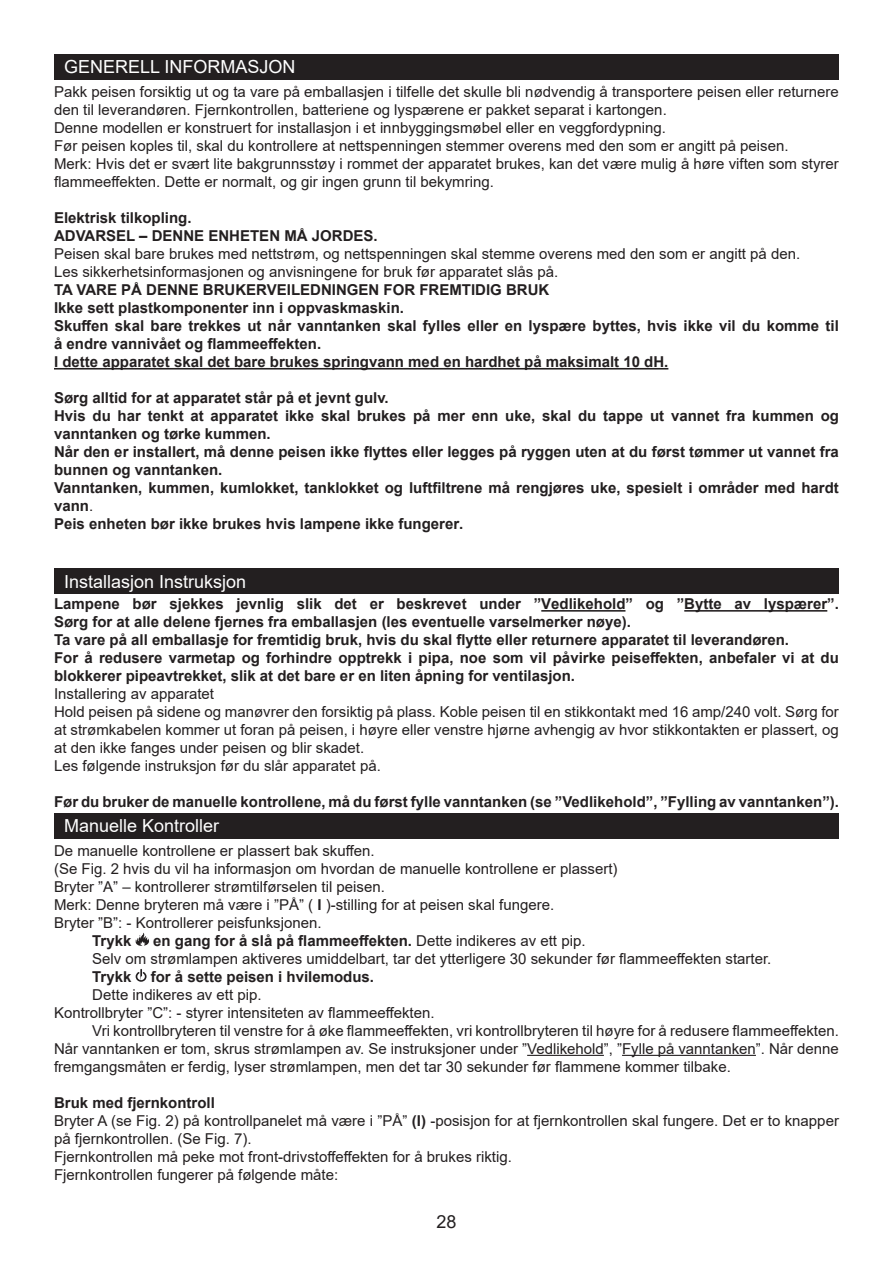
<style>
.page{position:relative;width:893px;height:1263px;background:#fff}
.page>*{position:absolute;margin:0;border:0;box-sizing:border-box;transform-origin:0 0}
.t1{font:18px "Arial";color:#fff}
.t2{font:18px "Arial";color:#231f20}
.Body{font:15px/18px "Arial";color:#231f20}
.t3{font:700 15px/18px "Arial";color:#231f20}
.s1{font-weight:400}
.s2{font-weight:700}
</style>
<div class="page">
<hr style="left:527px;top:1055px;width:77px;height:1px;background:#231f20">
<hr style="left:622px;top:1055px;width:134px;height:1px;background:#231f20">
<svg style="left:136px;top:933px;width:13px;height:13px"></svg>
<svg style="left:136px;top:969px;width:11px;height:13px"></svg>
<div style="left:54px;top:568px;width:785px;height:26px;background:#231f20"></div>
<div style="left:54px;top:813px;width:785px;height:25px;background:#231f20"></div>
<hr style="left:541px;top:610px;width:84px;height:2px;background:#231f20">
<hr style="left:684px;top:610px;width:143px;height:2px;background:#231f20">
<hr style="left:54px;top:368px;width:614px;height:1px;background:#231f20">
<div style="left:54px;top:54px;width:785px;height:26px;background:#231f20"></div>
<p class="t1" style="left:64px;top:55px;width:233px">GENERELL INFORMASJON</p>
<p class="Body" style="left:54px;top:83px;width:786px">Pakk peisen forsiktig ut og ta vare på emballasjen i tilfelle det skulle bli nødvendig å transportere peisen eller returnere den til leverandøren. Fjernkontrollen, batteriene og lyspærene er pakket separat i kartongen.</p>
<p class="Body" style="left:54px;top:119px;width:613px">Denne modellen er konstruert for installasjon i et innbyggingsmøbel eller en veggfordypning.</p>
<p class="Body" style="left:54px;top:137px;width:736px">Før peisen koples til, skal du kontrollere at nettspenningen stemmer overens med den som er angitt på peisen.</p>
<p class="Body" style="left:54px;top:155px;width:786px">Merk: Hvis det er svært lite bakgrunnsstøy i rommet der apparatet brukes, kan det være mulig å høre viften som styrer flammeeffekten. Dette er normalt, og gir ingen grunn til bekymring.</p>
<p class="t3" style="left:54px;top:209px;width:139px">Elektrisk tilkopling.</p>
<p class="t3" style="left:54px;top:227px;width:325px">ADVARSEL – DENNE ENHETEN MÅ JORDES.</p>
<p class="Body" style="left:54px;top:245px;width:748px">Peisen skal bare brukes med nettstrøm, og nettspenningen skal stemme overens med den som er angitt på den.</p>
<p class="Body" style="left:54px;top:263px;width:506px">Les sikkerhetsinformasjonen og anvisningene for bruk før apparatet slås på.</p>
<p class="t3" style="left:54px;top:281px;width:497px">TA VARE PÅ DENNE BRUKERVEILEDNINGEN FOR FREMTIDIG BRUK</p>
<p class="t3" style="left:54px;top:299px;width:352px">Ikke sett plastkomponenter inn i oppvaskmaskin.</p>
<p class="t3" style="left:54px;top:317px;width:786px">Skuffen skal bare trekkes ut når vanntanken skal fylles eller en lyspære byttes, hvis ikke vil du komme til å endre vannivået og flammeeffekten.</p>
<p class="t3" style="left:54px;top:353px;width:616px">I dette apparatet skal det bare brukes springvann med en hardhet på maksimalt 10 dH.</p>
<p class="t3" style="left:54px;top:389px;width:336px">Sørg alltid for at apparatet står på et jevnt gulv.</p>
<p class="t3" style="left:54px;top:407px;width:786px">Hvis du har tenkt at apparatet ikke skal brukes på mer enn uke, skal du tappe ut vannet fra kummen og vanntanken og tørke kummen.</p>
<p class="t3" style="left:54px;top:443px;width:786px">Når den er installert, må denne peisen ikke flyttes eller legges på ryggen uten at du først tømmer ut vannet fra bunnen og vanntanken.</p>
<p class="t3" style="left:54px;top:479px;width:786px">Vanntanken, kummen, kumlokket, tanklokket og luftfiltrene må rengjøres uke, spesielt i områder med hardt vann<span class="s1">.</span></p>
<p class="t3" style="left:54px;top:515px;width:411px">Peis enheten bør ikke brukes hvis lampene ikke fungerer.</p>
<p class="t1" style="left:64px;top:569px;width:184px">Installasjon Instruksjon</p>
<p class="t3" style="left:54px;top:595px;width:786px">Lampene bør sjekkes jevnlig slik det er beskrevet under ”Vedlikehold” og ”Bytte av lyspærer”.<br>Sørg for at alle delene fjernes fra emballasjen (les eventuelle varselmerker nøye).</p>
<p class="t3" style="left:54px;top:631px;width:736px">Ta vare på all emballasje for fremtidig bruk, hvis du skal flytte eller returnere apparatet til leverandøren.</p>
<p class="t3" style="left:54px;top:649px;width:786px">For å redusere varmetap og forhindre opptrekk i pipa, noe som vil påvirke peiseffekten, anbefaler vi at du blokkerer pipeavtrekket, slik at det bare er en liten åpning for ventilasjon.</p>
<p class="Body" style="left:54px;top:685px;width:162px">Installering av apparatet</p>
<p class="Body" style="left:54px;top:703px;width:786px;text-align:justify">Hold peisen på sidene og manøvrer den forsiktig på plass. Koble peisen til en stikkontakt med 16 amp/240 volt. Sørg for at strømkabelen kommer ut foran på peisen, i høyre eller venstre hjørne avhengig av hvor stikkontakten er plassert, og at den ikke fanges under peisen og blir skadet.</p>
<p class="Body" style="left:54px;top:757px;width:328px">Les følgende instruksjon før du slår apparatet på.</p>
<p class="t3" style="left:54px;top:793px;width:786px">Før du bruker de manuelle kontrollene, må du først fylle vanntanken (se ”Vedlikehold”, ”Fylling av vanntanken”).</p>
<p class="t1" style="left:64px;top:813px;width:157px">Manuelle Kontroller</p>
<p class="Body" style="left:54px;top:841px;width:322px">De manuelle kontrollene er plassert bak skuffen.</p>
<p class="Body" style="left:54px;top:859px;width:565px">(Se Fig. 2 hvis du vil ha informasjon om hvordan de manuelle kontrollene er plassert)</p>
<p class="Body" style="left:54px;top:877px;width:332px">Bryter ”A” – kontrollerer strømtilførselen til peisen.</p>
<p class="Body" style="left:54px;top:895px;width:502px">Merk: Denne bryteren må være i ”PÅ” ( <span class="s2">I</span> )-stilling for at peisen skal fungere.</p>
<p class="Body" style="left:54px;top:913px;width:269px">Bryter ”B”: - Kontrollerer peisfunksjonen.</p>
<p class="t3" style="left:92px;top:932px;width:41px">Trykk</p>
<p class="t3" style="left:153px;top:932px;width:434px">en gang for å slå på flammeeffekten. <span class="s1">Dette indikeres av ett pip.</span></p>
<p class="Body" style="left:92px;top:949px;width:681px">Selv om strømlampen aktiveres umiddelbart, tar det ytterligere 30 sekunder før flammeeffekten starter.</p>
<p class="t3" style="left:92px;top:968px;width:41px">Trykk</p>
<p class="t3" style="left:151px;top:968px;width:225px">for å sette peisen i hvilemodus.</p>
<p class="Body" style="left:92px;top:985px;width:171px">Dette indikeres av ett pip.</p>
<p class="Body" style="left:54px;top:1003px;width:382px">Kontrollbryter ”C”: - styrer intensiteten av flammeeffekten.</p>
<p class="Body" style="left:92px;top:1021px;width:748px">Vri kontrollbryteren til venstre for å øke flammeeffekten, vri kontrollbryteren til høyre for å redusere flammeeffekten.</p>
<p class="Body" style="left:54px;top:1039px;width:786px">Når vanntanken er tom, skrus strømlampen av. Se instruksjoner under ”Vedlikehold”, ”Fylle på vanntanken”. Når denne fremgangsmåten er ferdig, lyser strømlampen, men det tar 30 sekunder før flammene kommer tilbake.</p>
<p class="t3" style="left:54px;top:1094px;width:162px">Bruk med fjernkontroll</p>
<p class="Body" style="left:54px;top:1111px;width:786px">Bryter A (se Fig. 2) på kontrollpanelet må være i ”PÅ” <span class="s2">(I)</span> -posisjon for at fjernkontrollen skal fungere. Det er to knapper på fjernkontrollen. (Se Fig. 7).</p>
<p class="Body" style="left:54px;top:1147px;width:459px">Fjernkontrollen må peke mot front-drivstoffeffekten for å brukes riktig.</p>
<p class="Body" style="left:54px;top:1165px;width:286px">Fjernkontrollen fungerer på følgende måte:</p>
<p class="t2" style="left:437px;top:1209px;width:22px">28</p>
</div>
